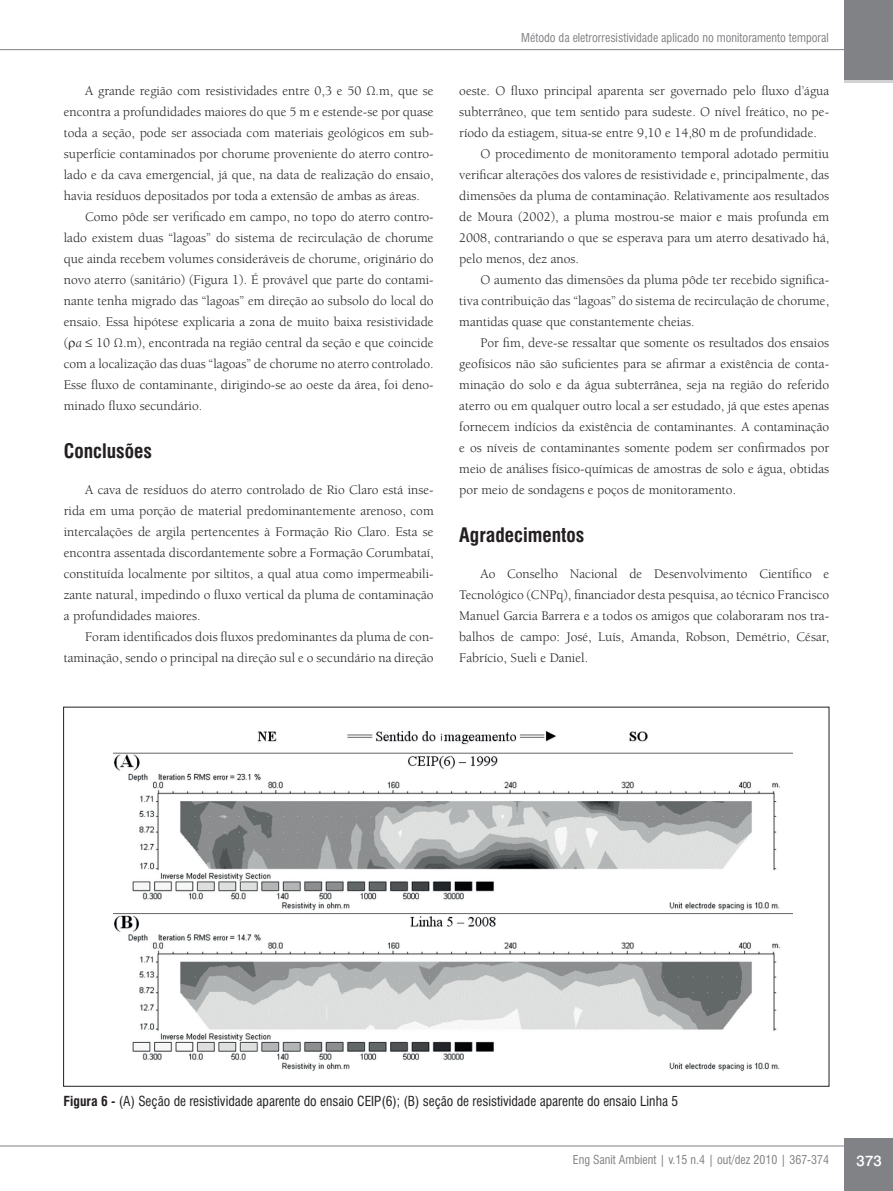
<style>
.page{position:relative;width:893px;height:1191px;background:#fff}
.page>*{position:absolute;margin:0;border:0;box-sizing:border-box;transform-origin:0 0}
._04_0_sub1{font:700 condensed 19.5px "Swiss 721 BT";color:#231f20}
.t1{font:500 15px "Swiss 721 BT";color:#fff}
._05_0_texto_txt{font:13.5px/21px "Berkeley Std";color:#231f20;text-align:justify}
._07_0_tabela-img-tit{font:condensed 13.5px "Swiss 721 BT";color:#231f20}
.t2{font:condensed 12px "Swiss 721 BT";color:#808285}
.s1{font-style:italic}
.s2{font-weight:700}
</style>
<div class="page">
<hr style="left:0;top:49px;width:866px;height:1px;background:#808285">
<hr style="left:0;top:1145px;width:874px;height:1px;background:#808285">
<div style="left:845px;top:0;width:48px;height:82px;background:#d1d2d4"></div>
<div style="left:845px;top:0;width:48px;height:80px;background:#808285"></div>
<div style="left:845px;top:1138px;width:48px;height:53px;background:#808285"></div>
<img style="left:113px;top:731px;width:680px;height:340px">
<p class="_05_0_texto_txt" style="left:64px;top:80px;width:371px;text-indent:21px">A grande região com resistividades entre 0,3 e 50 Ω.m, que se encontra a profundidades maiores do que 5 m e estende-se por quase toda a seção, pode ser associada com materiais geológicos em sub&shy;superfície contaminados por chorume proveniente do aterro contro&shy;lado e da cava emergencial, já que, na data de realização do ensaio, havia resíduos depositados por toda a extensão de ambas as áreas.</p>
<p class="_05_0_texto_txt" style="left:64px;top:206px;width:371px;text-indent:21px">Como pôde ser verificado em campo, no topo do aterro contro&shy;lado existem duas “lagoas” do sistema de recirculação de chorume que ainda recebem volumes consideráveis de chorume, originário do novo aterro (sanitário) (Figura 1). É provável que parte do contami&shy;nante tenha migrado das “lagoas” em direção ao subsolo do local do ensaio. Essa hipótese explicaria a zona de muito baixa resistividade ( <span class="s1">a</span> ≤ 10 Ω.m), encontrada na região central da seção e que coincide com a localização das duas “lagoas” de chorume no aterro controlado.<br>Esse fluxo de contaminante, dirigindo-se ao oeste da área, foi deno&shy;minado fluxo secundário.</p>
<p class="_04_0_sub1" style="left:64px;top:439px;width:90px">Conclusões</p>
<p class="_05_0_texto_txt" style="left:64px;top:479px;width:371px;text-indent:21px">A cava de resíduos do aterro controlado de Rio Claro está inse&shy;rida em uma porção de material predominantemente arenoso, com intercalações de argila pertencentes à Formação Rio Claro. Esta se encontra assentada discordantemente sobre a Formação Corumbataí, constituída localmente por siltitos, a qual atua como impermeabili&shy;zante natural, impedindo o fluxo vertical da pluma de contaminação a profundidades maiores.</p>
<p class="_05_0_texto_txt" style="left:64px;top:626px;width:371px;text-align:right">Foram identificados dois fluxos predominantes da pluma de con&shy;taminação, sendo o principal na direção sul e o secundário na direção</p>
<p class="t2" style="left:521px;top:30px;width:309px">Método da eletrorresistividade aplicado no monitoramento temporal</p>
<p class="_05_0_texto_txt" style="left:459px;top:80px;width:371px">oeste. O fluxo principal aparenta ser governado pelo fluxo d’água subterrâneo, que tem sentido para sudeste. O nível freático, no pe&shy;ríodo da estiagem, situa-se entre 9,10 e 14,80 m de profundidade.</p>
<p class="_05_0_texto_txt" style="left:459px;top:143px;width:371px;text-indent:21px">O procedimento de monitoramento temporal adotado permitiu verificar alterações dos valores de resistividade e, principalmente, das dimensões da pluma de contaminação. Relativamente aos resultados de Moura (2002), a pluma mostrou-se maior e mais profunda em 2008, contrariando o que se esperava para um aterro desativado há, pelo menos, dez anos.</p>
<p class="_05_0_texto_txt" style="left:459px;top:269px;width:371px;text-indent:21px">O aumento das dimensões da pluma pôde ter recebido significa&shy;tiva contribuição das “lagoas” do sistema de recirculação de chorume, mantidas quase que constantemente cheias.</p>
<p class="_05_0_texto_txt" style="left:459px;top:332px;width:371px;text-indent:21px">Por fim, deve-se ressaltar que somente os resultados dos ensaios geofísicos não são suficientes para se afirmar a existência de conta&shy;minação do solo e da água subterrânea, seja na região do referido aterro ou em qualquer outro local a ser estudado, já que estes apenas fornecem indícios da existência de contaminantes. A contaminação e os níveis de contaminantes somente podem ser confirmados por meio de análises físico-químicas de amostras de solo e água, obtidas por meio de sondagens e poços de monitoramento.</p>
<p class="_04_0_sub1" style="left:459px;top:523px;width:127px">Agradecimentos</p>
<p class="_05_0_texto_txt" style="left:459px;top:563px;width:371px;text-indent:21px">Ao Conselho Nacional de Desenvolvimento Científico e Tecnológico (CNPq), financiador desta pesquisa, ao técnico Francisco Manuel Garcia Barrera e a todos os amigos que colaboraram nos tra&shy;balhos de campo: José, Luís, Amanda, Robson, Demétrio, César, Fabrício, Sueli e Daniel.</p>
<p class="_07_0_tabela-img-tit" style="left:64px;top:1092px;width:616px"><span class="s2">Figura 6 -</span> (A) Seção de resistividade aparente do ensaio CEIP(6); (B) seção de resistividade aparente do ensaio Linha 5</p>
<p class="t2" style="left:573px;top:1152px;width:258px">Eng Sanit Ambient | v.15 n.4 | out/dez 2010 | 367-374</p>
<p class="t1" style="left:857px;top:1151px;width:27px">373</p>
</div>
